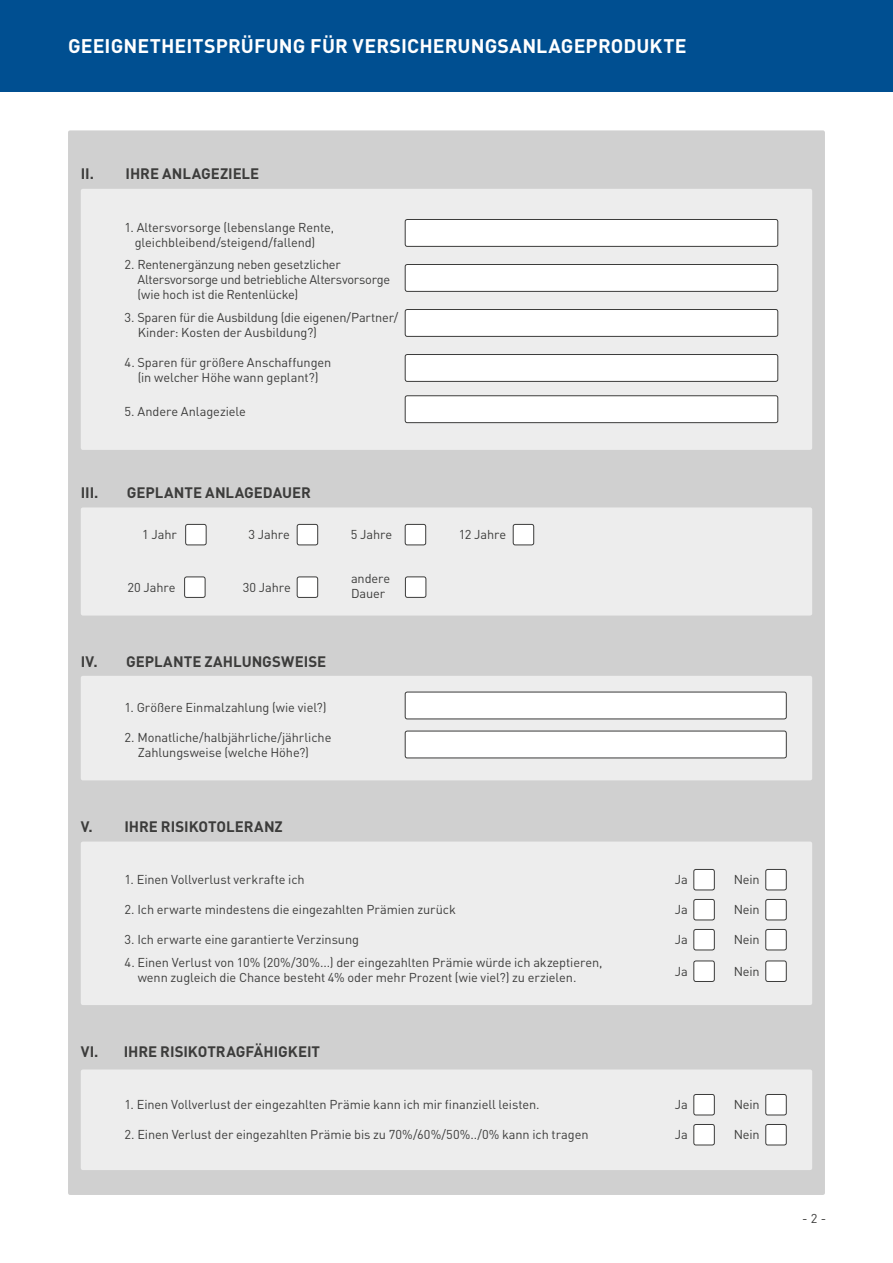
<style>
.page{position:relative;width:893px;height:1263px;background:#fff}
.page>*{position:absolute;margin:0;border:0;box-sizing:border-box;transform-origin:0 0}
.t1{font:700 19.5px "DINOT";letter-spacing:.005em;color:#fff}
.t2{font:700 15px "DINOT";letter-spacing:-.005em;color:#3c3c3b}
.t3{font:12.75px/15px "DINOT";letter-spacing:-.01em;color:#3c3c3b}
</style>
<div class="page">
<div style="left:68px;top:130px;width:757px;height:1065px;background:#d0d0d0;border-radius:2px"></div>
<div style="left:81px;top:1069px;width:731px;height:101px;background:#ededed;border-radius:2px"></div>
<div style="left:81px;top:841px;width:731px;height:164px;background:#ededed;border-radius:2px"></div>
<div style="left:81px;top:189px;width:731px;height:261px;background:#ededed;border-radius:2px"></div>
<div style="left:81px;top:507px;width:731px;height:108px;background:#ededed;border-radius:2px"></div>
<div style="left:81px;top:676px;width:731px;height:104px;background:#ededed;border-radius:2px"></div>
<div style="left:405px;top:219px;width:373px;height:27px;background:#fff;border-radius:2px"></div>
<div style="left:405px;top:219px;width:373px;height:28px;border:1px solid #3c3c3b;border-radius:2px"></div>
<div style="left:405px;top:264px;width:373px;height:27px;background:#fff;border-radius:2px"></div>
<div style="left:405px;top:264px;width:373px;height:28px;border:1px solid #3c3c3b;border-radius:2px"></div>
<div style="left:405px;top:309px;width:373px;height:27px;background:#fff;border-radius:2px"></div>
<div style="left:405px;top:309px;width:373px;height:28px;border:1px solid #3c3c3b;border-radius:2px"></div>
<div style="left:405px;top:354px;width:373px;height:27px;background:#fff;border-radius:2px"></div>
<div style="left:405px;top:354px;width:373px;height:28px;border:1px solid #3c3c3b;border-radius:2px"></div>
<div style="left:405px;top:396px;width:373px;height:27px;background:#fff;border-radius:2px"></div>
<div style="left:405px;top:395px;width:373px;height:28px;border:1px solid #3c3c3b;border-radius:2px"></div>
<div style="left:186px;top:524px;width:20px;height:21px;background:#fff;border-radius:2px"></div>
<div style="left:185px;top:524px;width:22px;height:21px;border:1px solid #3c3c3b;border-radius:2px"></div>
<div style="left:297px;top:524px;width:21px;height:21px;background:#fff;border-radius:2px"></div>
<div style="left:297px;top:524px;width:21px;height:21px;border:1px solid #3c3c3b;border-radius:2px"></div>
<div style="left:405px;top:524px;width:21px;height:21px;background:#fff;border-radius:2px"></div>
<div style="left:405px;top:524px;width:21px;height:21px;border:1px solid #3c3c3b;border-radius:2px"></div>
<div style="left:513px;top:524px;width:21px;height:21px;background:#fff;border-radius:2px"></div>
<div style="left:513px;top:524px;width:21px;height:21px;border:1px solid #3c3c3b;border-radius:2px"></div>
<div style="left:185px;top:577px;width:20px;height:20px;background:#fff;border-radius:2px"></div>
<div style="left:184px;top:576px;width:21px;height:22px;border:1px solid #3c3c3b;border-radius:2px"></div>
<div style="left:297px;top:577px;width:21px;height:20px;background:#fff;border-radius:2px"></div>
<div style="left:297px;top:576px;width:21px;height:22px;border:1px solid #3c3c3b;border-radius:2px"></div>
<div style="left:405px;top:692px;width:381px;height:27px;background:#fff;border-radius:2px"></div>
<div style="left:405px;top:692px;width:382px;height:27px;border:1px solid #3c3c3b;border-radius:2px"></div>
<div style="left:405px;top:731px;width:381px;height:27px;background:#fff;border-radius:2px"></div>
<div style="left:405px;top:731px;width:382px;height:27px;border:1px solid #3c3c3b;border-radius:2px"></div>
<div style="left:694px;top:869px;width:20px;height:21px;background:#fff;border-radius:2px"></div>
<div style="left:693px;top:869px;width:22px;height:21px;border:1px solid #3c3c3b;border-radius:2px"></div>
<div style="left:766px;top:869px;width:20px;height:21px;background:#fff;border-radius:2px"></div>
<div style="left:765px;top:869px;width:22px;height:21px;border:1px solid #3c3c3b;border-radius:2px"></div>
<div style="left:694px;top:899px;width:20px;height:21px;background:#fff;border-radius:2px"></div>
<div style="left:693px;top:899px;width:22px;height:21px;border:1px solid #3c3c3b;border-radius:2px"></div>
<div style="left:766px;top:899px;width:20px;height:21px;background:#fff;border-radius:2px"></div>
<div style="left:765px;top:899px;width:22px;height:21px;border:1px solid #3c3c3b;border-radius:2px"></div>
<div style="left:694px;top:929px;width:20px;height:21px;background:#fff;border-radius:2px"></div>
<div style="left:693px;top:929px;width:22px;height:21px;border:1px solid #3c3c3b;border-radius:2px"></div>
<div style="left:766px;top:929px;width:20px;height:21px;background:#fff;border-radius:2px"></div>
<div style="left:765px;top:929px;width:22px;height:21px;border:1px solid #3c3c3b;border-radius:2px"></div>
<div style="left:694px;top:961px;width:20px;height:20px;background:#fff;border-radius:2px"></div>
<div style="left:693px;top:960px;width:22px;height:22px;border:1px solid #3c3c3b;border-radius:2px"></div>
<div style="left:766px;top:961px;width:20px;height:20px;background:#fff;border-radius:2px"></div>
<div style="left:765px;top:960px;width:22px;height:22px;border:1px solid #3c3c3b;border-radius:2px"></div>
<div style="left:694px;top:1094px;width:20px;height:21px;background:#fff;border-radius:2px"></div>
<div style="left:693px;top:1094px;width:22px;height:21px;border:1px solid #3c3c3b;border-radius:2px"></div>
<div style="left:766px;top:1094px;width:20px;height:21px;background:#fff;border-radius:2px"></div>
<div style="left:765px;top:1094px;width:22px;height:21px;border:1px solid #3c3c3b;border-radius:2px"></div>
<div style="left:694px;top:1124px;width:20px;height:21px;background:#fff;border-radius:2px"></div>
<div style="left:693px;top:1124px;width:22px;height:21px;border:1px solid #3c3c3b;border-radius:2px"></div>
<div style="left:766px;top:1124px;width:20px;height:21px;background:#fff;border-radius:2px"></div>
<div style="left:765px;top:1124px;width:22px;height:21px;border:1px solid #3c3c3b;border-radius:2px"></div>
<div style="left:405px;top:577px;width:21px;height:20px;background:#fff;border-radius:2px"></div>
<div style="left:405px;top:576px;width:21px;height:22px;border:1px solid #3c3c3b;border-radius:2px"></div>
<div style="left:0;top:0;width:893px;height:91px;background:#004f91"></div>
<h1 class="t1" style="left:68px;top:31px;width:620px">GEEIGNETHEITSPRÜFUNG FÜR VERSICHERUNGSANLAGEPRODUKTE</h1>
<p class="t2" style="left:81px;top:162px;width:180px">II. IHRE ANLAGEZIELE</p>
<p class="t3" style="left:135px;top:219px;width:201px;text-indent:-10px">1. Altersvorsorge (lebenslange Rente, gleichbleibend/steigend/fallend)</p>
<p class="t3" style="left:138px;top:256px;width:254px;text-indent:-13px">2. Rentenergänzung neben gesetzlicher<br>Altersvorsorge und betriebliche Altersvorsorge (wie hoch ist die Rentenlücke)</p>
<p class="t3" style="left:138px;top:309px;width:262px;text-indent:-13px">3. Sparen für die Ausbildung (die eigenen/Partner/<br>Kinder: Kosten der Ausbildung?)</p>
<p class="t3" style="left:125px;top:354px;width:208px;text-align:center">4. Sparen für größere Anschaffungen (in welcher Höhe wann geplant?)</p>
<p class="t3" style="left:125px;top:402px;width:123px">5. Andere Anlageziele</p>
<p class="t2" style="left:81px;top:481px;width:19px">III.</p>
<p class="t2" style="left:127px;top:481px;width:185px">GEPLANTE ANLAGEDAUER</p>
<p class="t3" style="left:142px;top:526px;width:36px">1 Jahr</p>
<p class="t3" style="left:249px;top:526px;width:43px">3 Jahre</p>
<p class="t3" style="left:351px;top:526px;width:43px">5 Jahre</p>
<p class="t3" style="left:459px;top:526px;width:49px">12 Jahre</p>
<p class="t3" style="left:128px;top:579px;width:50px">20 Jahre</p>
<p class="t3" style="left:243px;top:579px;width:50px">30 Jahre</p>
<p class="t3" style="left:351px;top:569px;width:41px">andere<br>Dauer</p>
<p class="t2" style="left:81px;top:650px;width:247px">IV. GEPLANTE ZAHLUNGSWEISE</p>
<p class="t3" style="left:125px;top:699px;width:203px">1. Größere Einmalzahlung (wie viel?)</p>
<p class="t3" style="left:138px;top:729px;width:195px;text-indent:-13px">2. Monatliche/halbjährliche/jährliche<br>Zahlungsweise (welche Höhe?)</p>
<p class="t2" style="left:81px;top:815px;width:203px">V. IHRE RISIKOTOLERANZ</p>
<p class="t3" style="left:125px;top:871px;width:182px">1. Einen Vollverlust verkrafte ich</p>
<p class="t3" style="left:675px;top:871px;width:15px">Ja</p>
<p class="t3" style="left:734px;top:871px;width:28px">Nein</p>
<p class="t3" style="left:125px;top:901px;width:333px">2. Ich erwarte mindestens die eingezahlten Prämien zurück</p>
<p class="t3" style="left:675px;top:901px;width:15px">Ja</p>
<p class="t3" style="left:734px;top:901px;width:28px">Nein</p>
<p class="t3" style="left:125px;top:931px;width:236px">3. Ich erwarte eine garantierte Verzinsung</p>
<p class="t3" style="left:675px;top:931px;width:15px">Ja</p>
<p class="t3" style="left:734px;top:931px;width:28px">Nein</p>
<p class="t3" style="left:138px;top:954px;width:466px;text-indent:-13px">4. Einen Verlust von 10% (20%/30%...) der eingezahlten Prämie würde ich akzeptieren, wenn zugleich die Chance besteht 4% oder mehr Prozent (wie viel?) zu erzielen.</p>
<p class="t3" style="left:675px;top:963px;width:15px">Ja</p>
<p class="t3" style="left:734px;top:963px;width:28px">Nein</p>
<p class="t2" style="left:81px;top:1040px;width:241px">VI. IHRE RISIKOTRAGFÄHIGKEIT</p>
<p class="t3" style="left:125px;top:1096px;width:417px">1. Einen Vollverlust der eingezahlten Prämie kann ich mir finanziell leisten.</p>
<p class="t3" style="left:675px;top:1096px;width:15px">Ja</p>
<p class="t3" style="left:734px;top:1096px;width:28px">Nein</p>
<p class="t3" style="left:125px;top:1126px;width:466px">2. Einen Verlust der eingezahlten Prämie bis zu 70%/60%/50%../0% kann ich tragen</p>
<p class="t3" style="left:675px;top:1126px;width:15px">Ja</p>
<p class="t3" style="left:734px;top:1126px;width:28px">Nein</p>
<p class="t3" style="left:802px;top:1210px;width:25px">- 2 -</p>
</div>
